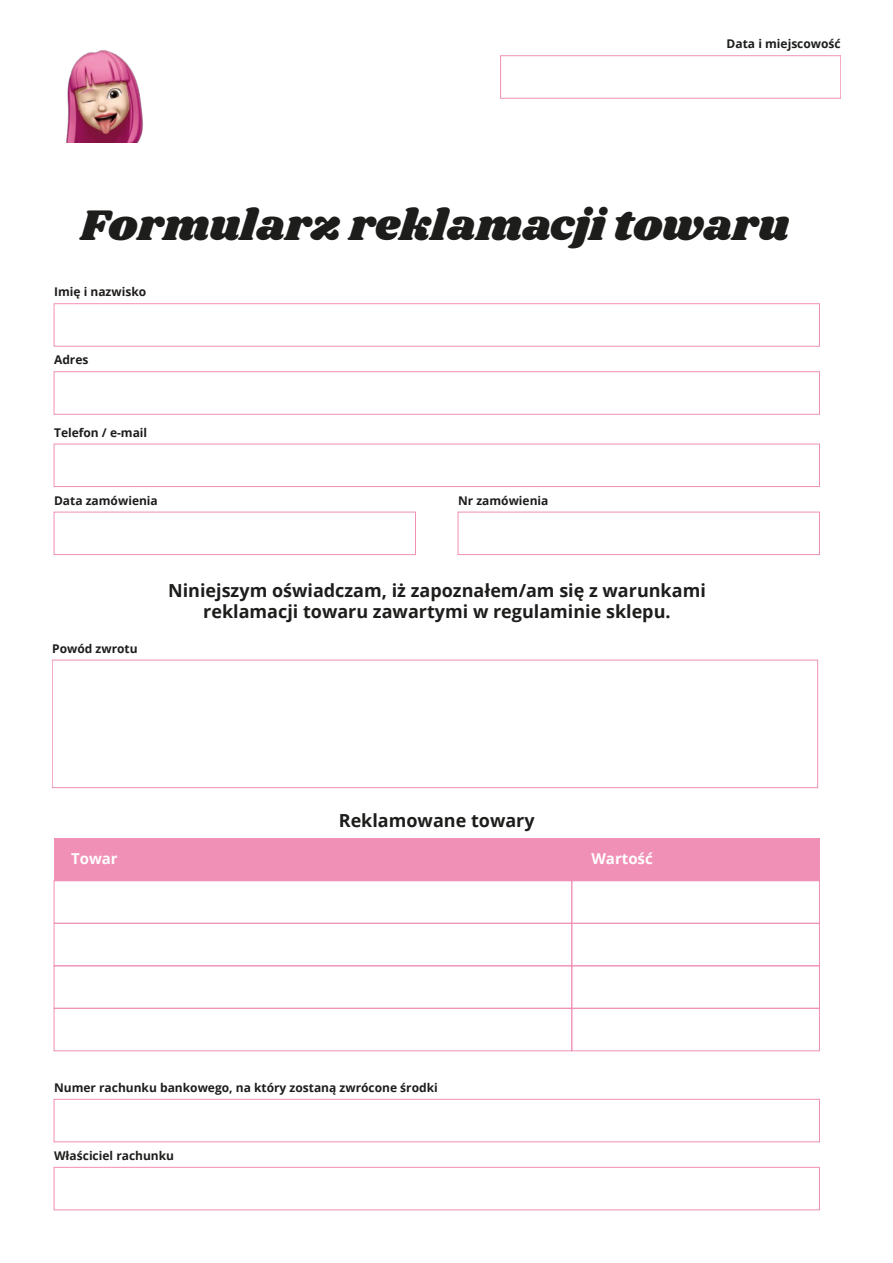
<style>
.page{position:relative;width:893px;height:1263px;background:#fff}
.page>*{position:absolute;margin:0;border:0;box-sizing:border-box;transform-origin:0 0}
.t1{font:44.4px "Shrikhand";color:#1d1e1c}
.t2{font:700 18px/21.6px "Open Sans";color:#1d1e1c;text-align:center}
.t3{font:700 15px "Open Sans";color:#fff}
.t4{font:700 12px "Open Sans";color:#1d1e1c}
</style>
<div class="page">
<div style="left:54px;top:303px;width:766px;height:43px;border:1px solid #f190b7"></div>
<div style="left:54px;top:444px;width:766px;height:43px;border:1px solid #f190b7"></div>
<div style="left:54px;top:512px;width:362px;height:43px;border:1px solid #f190b7"></div>
<div style="left:458px;top:512px;width:362px;height:43px;border:1px solid #f190b7"></div>
<div style="left:52px;top:660px;width:766px;height:128px;border:1px solid #f190b7"></div>
<div style="left:54px;top:923px;width:518px;height:43px;border:1px solid #f190b7"></div>
<div style="left:572px;top:923px;width:248px;height:43px;border:1px solid #f190b7"></div>
<div style="left:54px;top:965px;width:518px;height:43px;border:1px solid #f190b7"></div>
<div style="left:572px;top:965px;width:248px;height:43px;border:1px solid #f190b7"></div>
<div style="left:54px;top:1008px;width:518px;height:43px;border:1px solid #f190b7"></div>
<div style="left:572px;top:1008px;width:248px;height:43px;border:1px solid #f190b7"></div>
<div style="left:54px;top:838px;width:383px;height:43px;background:#f190b7"></div>
<div style="left:437px;top:838px;width:382px;height:43px;background:#f190b7"></div>
<div style="left:54px;top:1099px;width:766px;height:43px;border:1px solid #f190b7"></div>
<div style="left:54px;top:1167px;width:766px;height:43px;border:1px solid #f190b7"></div>
<img style="left:66px;top:50px;width:77px;height:92px">
<p class="t4" style="left:727px;top:35px;width:116px">Data i miejscowość</p>
<h1 class="t1" style="left:81px;top:194px;width:710px">Formularz reklamacji towaru</h1>
<p class="t4" style="left:54px;top:283px;width:94px">Imię i nazwisko</p>
<p class="t4" style="left:54px;top:351px;width:36px">Adres</p>
<p class="t4" style="left:54px;top:424px;width:95px">Telefon / e-mail</p>
<p class="t4" style="left:54px;top:492px;width:105px">Data zamówienia</p>
<p class="t4" style="left:458px;top:492px;width:92px">Nr zamówienia</p>
<p class="t4" style="left:52px;top:640px;width:87px">Powód zwrotu</p>
<h2 class="t2" style="left:168px;top:579px;width:539px">Niniejszym oświadczam, iż zapoznałem/am się z warunkami reklamacji towaru zawartymi w regulaminie sklepu.</h2>
<h2 class="t2" style="left:339px;top:809px;width:197px">Reklamowane towary</h2>
<p class="t3" style="left:71px;top:848px;width:48px">Towar</p>
<p class="t3" style="left:591px;top:848px;width:63px">Wartość</p>
<p class="t4" style="left:54px;top:1079px;width:385px">Numer rachunku bankowego, na który zostaną zwrócone środki</p>
<p class="t4" style="left:54px;top:1147px;width:122px">Właściciel rachunku</p>
</div>
